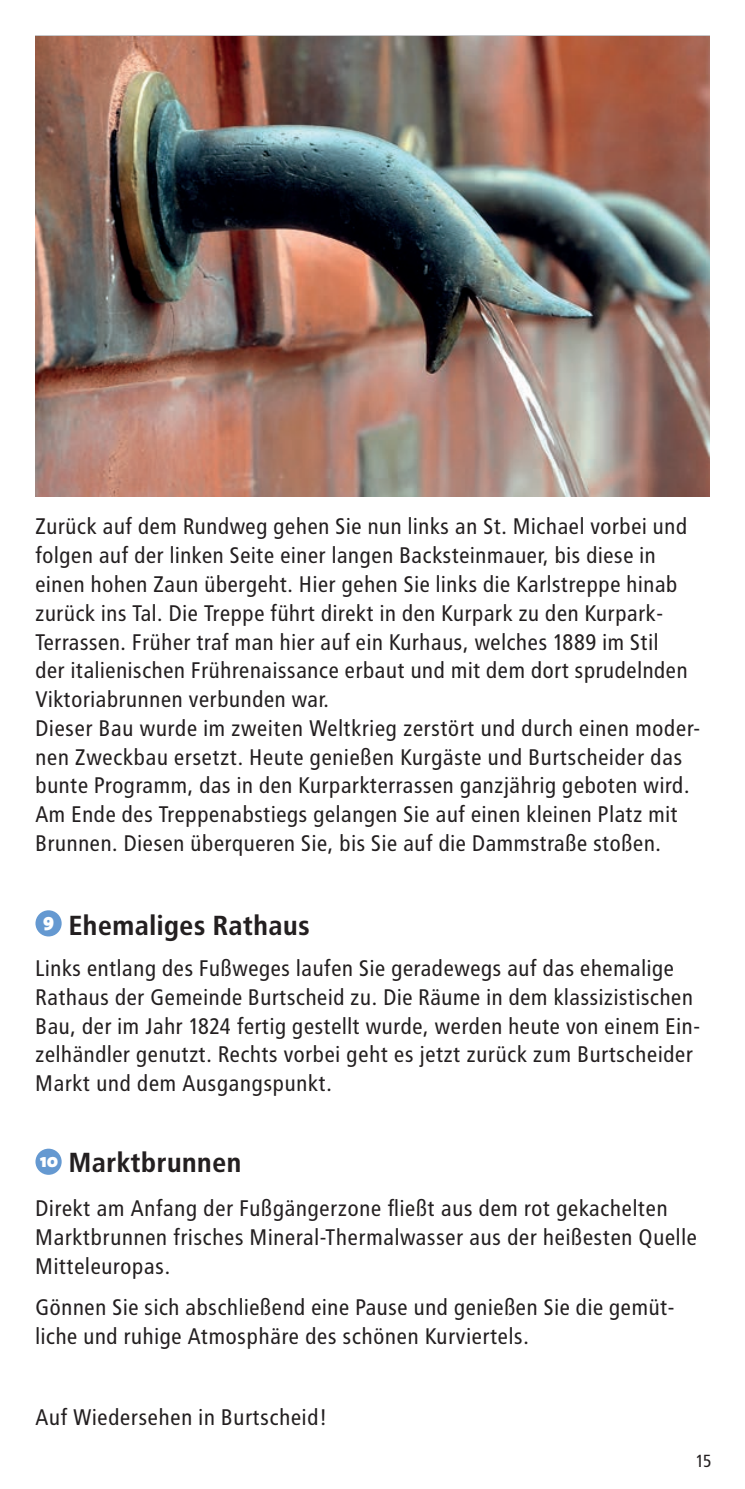
<style>
.page{position:relative;width:745px;height:1489px;background:#fff}
.page>*{position:absolute;margin:0;border:0;box-sizing:border-box;transform-origin:0 0}
.t1{font:700 27.5px "Transit";color:#231f20}
.t2{font:22.5px/28.8px "Transit";letter-spacing:-.005em;color:#231f20}
.t3{font:17.5px "Transit";color:#231f20}
</style>
<div class="page">
<img style="left:35px;top:36px;width:674px;height:460px">
<div style="left:35px;top:910px;width:27px;height:26px;background:#6599d1;border-radius:50%"></div>
<div style="left:35px;top:1148px;width:27px;height:26px;background:#6599d1;border-radius:50%"></div>
<p class="t2" style="left:35px;top:512px;width:666px">Zurück auf dem Rundweg gehen Sie nun links an St. Michael vorbei und folgen auf der linken Seite einer langen Backsteinmauer, bis diese in einen hohen Zaun übergeht. Hier gehen Sie links die Karlstreppe hinab zurück ins Tal. Die Treppe führt direkt in den Kurpark zu den Kurpark-Terrassen. Früher traf man hier auf ein Kurhaus, welches 1889 im Stil<br>der italienischen Frührenaissance erbaut und mit dem dort sprudelnden Viktoriabrunnen verbunden war.<br>Dieser Bau wurde im zweiten Weltkrieg zerstört und durch einen moder&shy;nen Zweckbau ersetzt. Heute genießen Kurgäste und Burtscheider das bunte Programm, das in den Kurparkterrassen ganzjährig geboten wird.<br>Am Ende des Treppenabstiegs gelangen Sie auf einen kleinen Platz mit Brunnen. Diesen überqueren Sie, bis Sie auf die Dammstraße stoßen.</p>
<p class="t1" style="left:43px;top:908px;width:268px"><sup>9</sup> Ehemaliges Rathaus</p>
<p class="t2" style="left:35px;top:953px;width:666px">Links entlang des Fußweges laufen Sie geradewegs auf das ehemalige Rathaus der Gemeinde Burtscheid zu. Die Räume in dem klassizistischen Bau, der im Jahr 1824 fertig gestellt wurde, werden heute von einem Ein&shy;zelhändler genutzt. Rechts vorbei geht es jetzt zurück zum Burtscheider Markt und dem Ausgangspunkt.</p>
<p class="t1" style="left:40px;top:1146px;width:203px"><sup>10</sup> Marktbrunnen</p>
<p class="t2" style="left:35px;top:1193px;width:663px">Direkt am Anfang der Fußgängerzone fließt aus dem rot gekachelten<br>Marktbrunnen frisches Mineral-Thermalwasser aus der heißesten Quelle<br>Mitteleuropas.</p>
<p class="t2" style="left:35px;top:1292px;width:641px">Gönnen Sie sich abschließend eine Pause und genießen Sie die gemüt&shy;liche und ruhige Atmosphäre des schönen Kurviertels.</p>
<p class="t2" style="left:35px;top:1402px;width:294px">Auf Wiedersehen in Burtscheid!</p>
<p class="t3" style="left:695px;top:1450px;width:18px">15</p>
</div>
